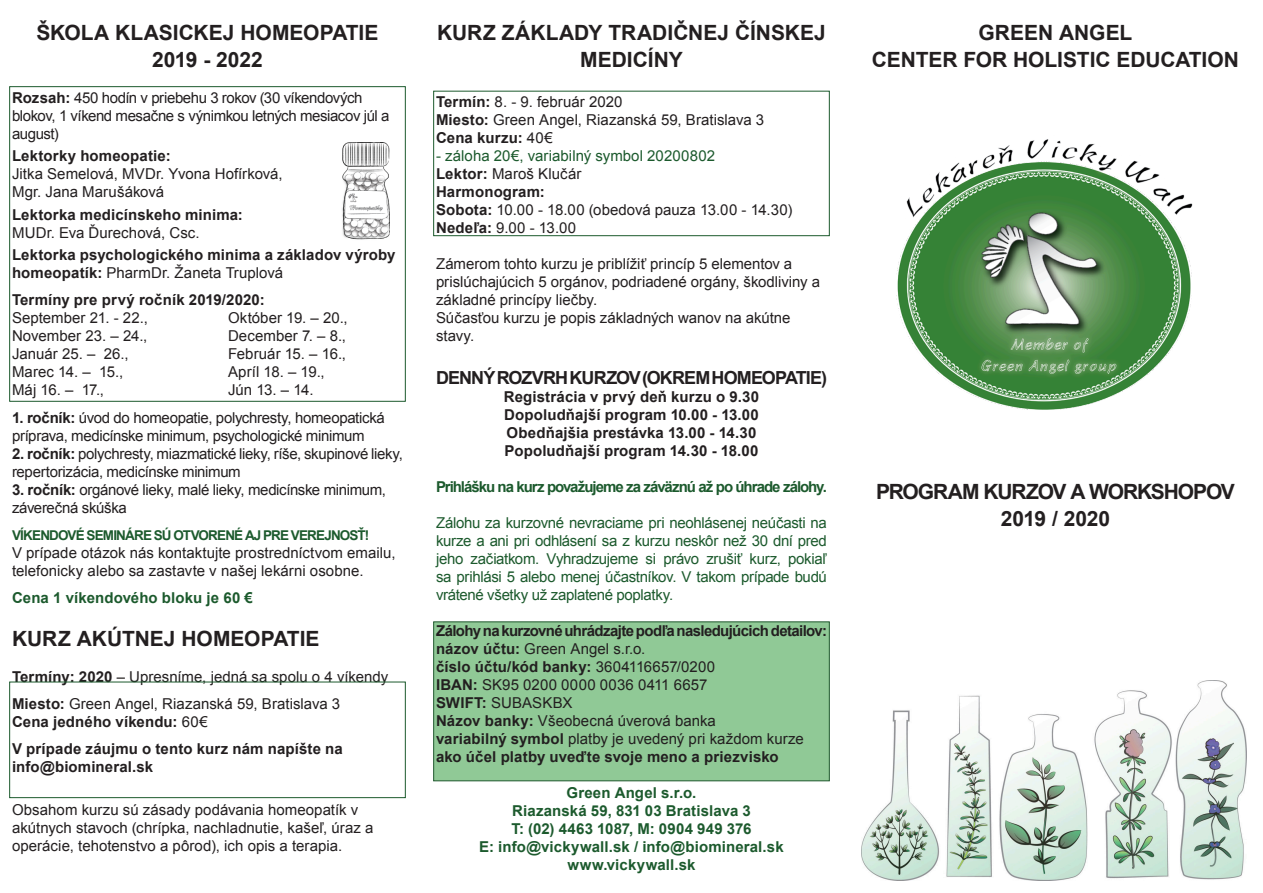
<style>
.page{position:relative;width:1263px;height:893px;background:#fff}
.page>*{position:absolute;margin:0;border:0;box-sizing:border-box;transform-origin:0 0}
.t1{font:700 21px "Arial";letter-spacing:-.005em;color:#231f20}
.t2{font:700 21px "Arial";letter-spacing:-.055em;color:#231f20}
.t3{font:700 18px "Arial";letter-spacing:-.05em;color:#231f20}
.t4{font:15px/18px "Arial";color:#231f20}
.t5{font:700 15px/18px "Arial";letter-spacing:.01em;color:#231f20}
.t6{font:15px/18px "Arial";letter-spacing:-.025em;color:#231f20}
.t7{font:15px/18px "Arial";letter-spacing:-.02em;color:#1c5a2d;text-align:justify}
.t8{font:700 15px "Arial";letter-spacing:.005em;color:#1c5a2d}
.t9{font:700 15px "Arial";letter-spacing:-.04em;color:#231f20}
.t10{font:700 15px "Arial";letter-spacing:-.065em;color:#1c5a2d}
.t11{font:15px "Arial";letter-spacing:-.02em;color:#231f20}
.t12{font:15px "Arial";letter-spacing:.005em;color:#1c5a2d}
.t13{font:700 13.5px "Arial";letter-spacing:-.06em;color:#1c5a2d}
.s1{font-weight:700}
.s2{font-weight:400}
</style>
<div class="page">
<div style="left:433px;top:622px;width:396px;height:159px;background:#90c996;border:1px solid #1f582d"></div>
<img style="left:342px;top:142px;width:48px;height:98px">
<img style="left:861px;top:680px;width:385px;height:201px">
<img style="left:896px;top:139px;width:297px;height:271px">
<div style="left:9px;top:682px;width:396px;height:116px;border:1px solid #1c5a2d"></div>
<div style="left:9px;top:86px;width:396px;height:315px;border:1px solid #1c5a2d"></div>
<div style="left:433px;top:91px;width:396px;height:145px;border:1px solid #1c5a2d"></div>
<p class="t1" style="left:36px;top:19px;width:344px">ŠKOLA KLASICKEJ HOMEOPATIE</p>
<p class="t1" style="left:152px;top:46px;width:112px">2019 - 2022</p>
<p class="t6" style="left:12px;top:89px;width:379px"><span class="s1">Rozsah:</span> 450 hodín v priebehu 3 rokov (30 víkendových blokov, 1 víkend mesačne s výnimkou letných mesiacov júl a august)</p>
<p class="t5" style="left:12px;top:148px;width:160px">Lektorky homeopatie:</p>
<p class="t4" style="left:12px;top:165px;width:272px">Jitka Semelová, MVDr. Yvona Hofírková,<br>Mgr. Jana Marušáková</p>
<p class="t5" style="left:12px;top:206px;width:232px">Lektorka medicínskeho minima:</p>
<p class="t4" style="left:12px;top:224px;width:189px">MUDr. Eva Ďurechová, Csc.</p>
<p class="t5" style="left:12px;top:247px;width:385px">Lektorka psychologického minima a základov výroby homeopatík: <span class="s2">PharmDr. Žaneta Truplová</span></p>
<p class="t5" style="left:12px;top:292px;width:254px">Termíny pre prvý ročník 2019/2020:</p>
<p class="t4" style="left:12px;top:309px;width:137px">September 21. - 22.,</p>
<p class="t4" style="left:228px;top:309px;width:121px">Október 19. – 20.,</p>
<p class="t4" style="left:12px;top:327px;width:137px">November 23. – 24.,</p>
<p class="t4" style="left:228px;top:327px;width:120px">December 7. – 8.,</p>
<p class="t4" style="left:12px;top:345px;width:118px">Január 25. – 26.,</p>
<p class="t4" style="left:228px;top:345px;width:120px">Február 15. – 16.,</p>
<p class="t4" style="left:12px;top:363px;width:113px">Marec 14. – 15.,</p>
<p class="t4" style="left:228px;top:363px;width:98px">Apríl 18. – 19.,</p>
<p class="t4" style="left:12px;top:381px;width:94px">Máj 16. – 17.,</p>
<p class="t4" style="left:228px;top:381px;width:87px">Jún 13. – 14.</p>
<p class="t11" style="left:12px;top:407px;width:374px"><span class="s1">1. ročník:</span> úvod do homeopatie, polychresty, homeopatická</p>
<p class="t6" style="left:12px;top:426px;width:354px">príprava, medicínske minimum, psychologické minimum</p>
<p class="t6" style="left:12px;top:444px;width:392px"><span class="s1">2. ročník:</span> polychresty, miazmatické lieky, ríše, skupinové lieky,</p>
<p class="t6" style="left:12px;top:462px;width:230px">repertorizácia, medicínske minimum</p>
<p class="t6" style="left:12px;top:480px;width:376px"><span class="s1">3. ročník:</span> orgánové lieky, malé lieky, medicínske minimum,</p>
<p class="t6" style="left:12px;top:498px;width:116px">záverečná skúška</p>
<p class="t13" style="left:12px;top:526px;width:359px">VÍKENDOVÉ SEMINÁRE SÚ OTVORENÉ AJ PRE VEREJNOSŤ!</p>
<p class="t4" style="left:12px;top:543px;width:385px">V prípade otázok nás kontaktujte prostredníctvom emailu, telefonicky alebo sa zastavte v našej lekárni osobne.</p>
<p class="t8" style="left:12px;top:587px;width:242px">Cena 1 víkendového bloku je 60 €</p>
<p class="t1" style="left:12px;top:624px;width:309px">KURZ AKÚTNEJ HOMEOPATIE</p>
<p class="t4" style="left:12px;top:668px;width:378px"><span class="s1">Termíny: 2020</span> – Upresníme, jedná sa spolu o 4 víkendy</p>
<p class="t4" style="left:12px;top:695px;width:330px"><span class="s1">Miesto:</span> Green Angel, Riazanská 59, Bratislava 3</p>
<p class="t5" style="left:12px;top:713px;width:197px">Cena jedného víkendu: <span class="s2">60€</span></p>
<p class="t5" style="left:12px;top:740px;width:332px">V prípade záujmu o tento kurz nám napíšte na</p>
<p class="t5" style="left:12px;top:758px;width:143px">info@biomineral.sk</p>
<p class="t4" style="left:12px;top:801px;width:363px">Obsahom kurzu sú zásady podávania homeopatík v akútnych stavoch (chrípka, nachladnutie, kašeľ, úraz a operácie, tehotenstvo a pôrod), ich opis a terapia.</p>
<p class="t1" style="left:437px;top:19px;width:390px">KURZ ZÁKLADY TRADIČNEJ ČÍNSKEJ</p>
<p class="t1" style="left:580px;top:46px;width:104px">MEDICÍNY</p>
<p class="t4" style="left:436px;top:92px;width:188px"><span class="s1">Termín:</span> 8. - 9. február 2020</p>
<p class="t4" style="left:436px;top:110px;width:330px"><span class="s1">Miesto:</span> Green Angel, Riazanská 59, Bratislava 3</p>
<p class="t5" style="left:436px;top:129px;width:118px">Cena kurzu: <span class="s2">40€</span></p>
<p class="t12" style="left:436px;top:145px;width:281px">- záloha 20€, variabilný symbol 20200802</p>
<p class="t4" style="left:436px;top:164px;width:147px"><span class="s1">Lektor:</span> Maroš Klučár</p>
<p class="t5" style="left:436px;top:183px;width:110px">Harmonogram:</p>
<p class="t4" style="left:436px;top:200px;width:358px"><span class="s1">Sobota:</span> 10.00 - 18.00 (obedová pauza 13.00 - 14.30)</p>
<p class="t4" style="left:436px;top:218px;width:142px"><span class="s1">Nedeľa:</span> 9.00 - 13.00</p>
<p class="t4" style="left:436px;top:254px;width:358px">Zámerom tohto kurzu je priblížiť princíp 5 elementov a</p>
<p class="t4" style="left:436px;top:272px;width:386px">prislúchajúcich 5 orgánov, podriadené orgány, škodliviny a</p>
<p class="t4" style="left:436px;top:290px;width:163px">základné princípy liečby.</p>
<p class="t4" style="left:436px;top:308px;width:356px">Súčasťou kurzu je popis základných wanov na akútne stavy.</p>
<p class="t3" style="left:436px;top:365px;width:392px">DENNÝ ROZVRH KURZOV (OKREM HOMEOPATIE)</p>
<p class="t5" style="left:504px;top:388px;width:257px">Registrácia v prvý deň kurzu o 9.30</p>
<p class="t5" style="left:504px;top:406px;width:256px">Dopoludňajší program 10.00 - 13.00</p>
<p class="t5" style="left:507px;top:424px;width:251px">Obedňajšia prestávka 13.00 - 14.30</p>
<p class="t5" style="left:505px;top:442px;width:255px">Popoludňajší program 14.30 - 18.00</p>
<p class="t10" style="left:436px;top:476px;width:392px">Prihlášku na kurz považujeme za záväznú až po úhrade zálohy.</p>
<p class="t7" style="left:436px;top:514px;width:392px">Zálohu za kurzovné nevraciame pri neohlásenej neúčasti na kurze a ani pri odhlásení sa z kurzu neskôr než 30 dní pred jeho začiatkom. Vyhradzujeme si právo zrušiť kurz, pokiaľ sa prihlási 5 alebo menej účastníkov. V takom prípade budú vrátené všetky už zaplatené poplatky.</p>
<p class="t9" style="left:436px;top:620px;width:392px">Zálohy na kurzovné uhrádzajte podľa nasledujúcich detailov:</p>
<p class="t4" style="left:436px;top:640px;width:211px"><span class="s1">názov účtu:</span> Green Angel s.r.o.</p>
<p class="t5" style="left:436px;top:658px;width:281px">číslo účtu/kód banky: <span class="s2">3604116657/0200</span></p>
<p class="t4" style="left:436px;top:676px;width:273px"><span class="s1">IBAN:</span> SK95 0200 0000 0036 0411 6657</p>
<p class="t4" style="left:436px;top:694px;width:138px"><span class="s1">SWIFT:</span> SUBASKBX</p>
<p class="t4" style="left:436px;top:712px;width:281px"><span class="s1">Názov banky:</span> Všeobecná úverová banka</p>
<p class="t4" style="left:436px;top:730px;width:369px"><span class="s1">variabilný symbol</span> platby je uvedený pri každom kurze</p>
<p class="t5" style="left:436px;top:748px;width:344px">ako účel platby uveďte svoje meno a priezvisko</p>
<p class="t8" style="left:566px;top:782px;width:131px">Green Angel s.r.o.</p>
<p class="t8" style="left:512px;top:800px;width:240px">Riazanská 59, 831 03 Bratislava 3</p>
<p class="t8" style="left:511px;top:818px;width:242px">T: (02) 4463 1087, M: 0904 949 376</p>
<p class="t8" style="left:479px;top:836px;width:306px">E: info@vickywall.sk / info@biomineral.sk</p>
<p class="t8" style="left:567px;top:854px;width:130px">www.vickywall.sk</p>
<p class="t1" style="left:978px;top:18px;width:155px">GREEN ANGEL</p>
<p class="t1" style="left:872px;top:45px;width:369px">CENTER FOR HOLISTIC EDUCATION</p>
<p class="t2" style="left:876px;top:477px;width:360px">PROGRAM KURZOV A WORKSHOPOV</p>
<p class="t1" style="left:1001px;top:504px;width:111px">2019 / 2020</p>
</div>
